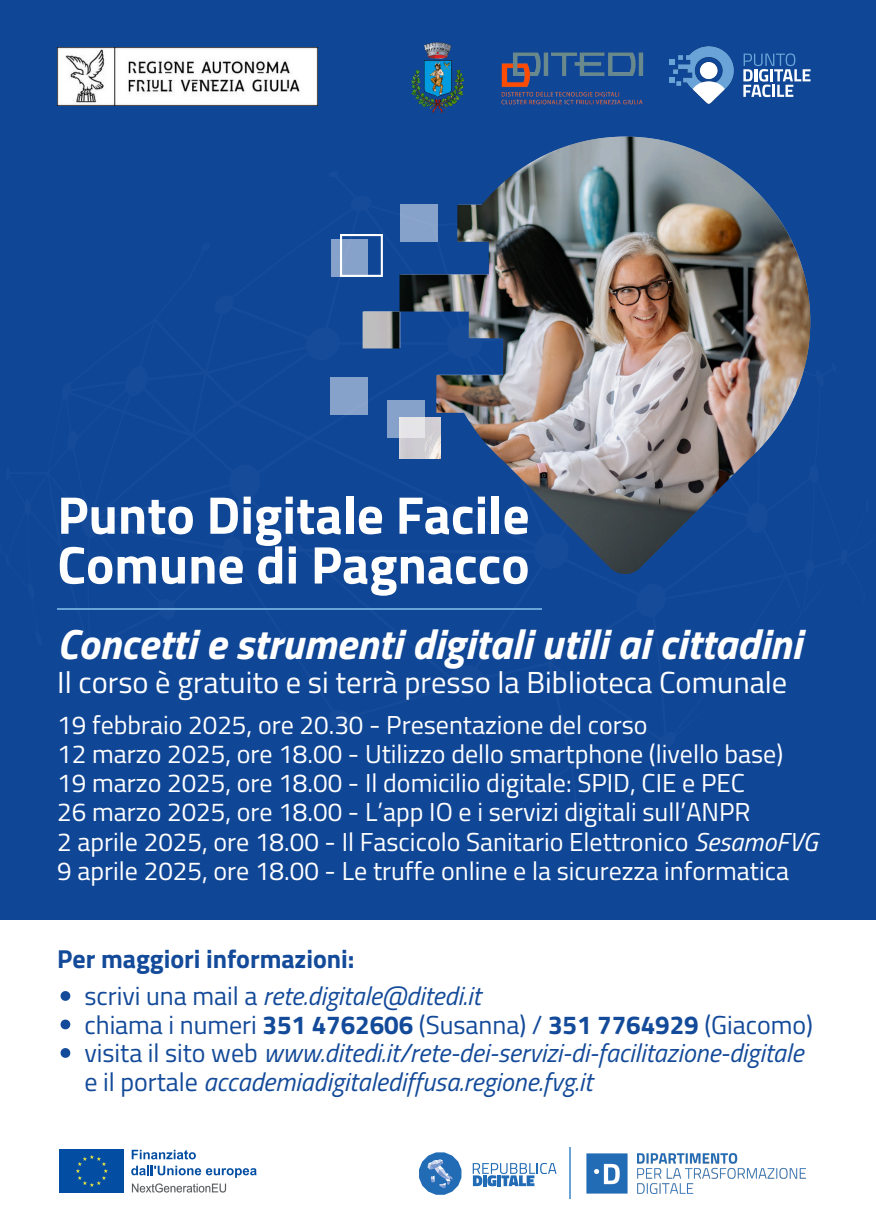
<style>
.page{position:relative;width:876px;height:1224px;background:#fff}
.page>*{position:absolute;margin:0;border:0;box-sizing:border-box;transform-origin:0 0}
.t1{font:700 53.1px/49.8px "Titillium Web";color:#fff}
.t2{font:italic 700 42.3px "Titillium Web";color:#fff}
.t3{font:30.5px "Titillium Web";color:#fff}
.t4{font:26px "Titillium Web";color:#fff}
.t5{font:italic 26px/28.5px "Titillium Web";color:#134a99}
.t6{font:26px "Titillium Web";color:#134a99}
.t7{font:700 26px "Titillium Web";color:#134a99}
.s1{font-style:italic}
.s2{font-style:normal}
.s3{font-weight:700}
</style>
<div class="page">
<div style="left:0;top:0;width:876px;height:919px;background:#0f4696"></div>
<div style="left:0;top:171px;width:876px;height:652px;background:#0f4696"></div>
<svg style="left:340px;top:234px;width:23px;height:43px"></svg>
<svg style="left:331px;top:239px;width:32px;height:37px"></svg>
<div style="left:331px;top:377px;width:37px;height:37px;background:#86a2ca"></div>
<img style="left:363px;top:137px;width:447px;height:437px">
<div style="left:59px;top:1149px;width:66px;height:45px;background:#034ea2"></div>
<svg style="left:76px;top:1155px;width:32px;height:32px"></svg>
<svg style="left:132px;top:1150px;width:64px;height:9px"></svg>
<img style="left:131px;top:1183px;width:96px;height:10px">
<svg style="left:131px;top:1166px;width:126px;height:12px"></svg>
<hr style="left:57px;top:608px;width:485px;height:1px;background:#6aa3d7">
<svg style="left:419px;top:1152px;width:42px;height:43px"></svg>
<hr style="left:569px;top:1147px;width:2px;height:52px;background:#6aa3d7">
<img style="left:586px;top:1153px;width:42px;height:41px">
<img style="left:638px;top:1153px;width:168px;height:40px">
<svg style="left:473px;top:1163px;width:84px;height:23px"></svg>
<svg style="left:670px;top:78px;width:3px;height:5px"></svg>
<svg style="left:670px;top:60px;width:3px;height:5px"></svg>
<img style="left:673px;top:45px;width:61px;height:60px">
<svg style="left:743px;top:53px;width:68px;height:44px"></svg>
<img style="left:500px;top:52px;width:145px;height:53px">
<img style="left:391px;top:31px;width:95px;height:95px">
<img style="left:57px;top:48px;width:261px;height:58px">
<svg style="left:61px;top:991px;width:9px;height:10px"></svg>
<svg style="left:61px;top:1020px;width:9px;height:9px"></svg>
<svg style="left:61px;top:1048px;width:9px;height:10px"></svg>
<p class="t1" style="left:57px;top:489px;width:474px">Punto Digitale Facile<br>Comune di Pagnacco</p>
<p class="t2" style="left:57px;top:611px;width:746px">Concetti e strumenti digitali utili ai cittadini</p>
<p class="t3" style="left:57px;top:658px;width:732px">Il corso è gratuito e si terrà presso la Biblioteca Comunale</p>
<h2 class="t4" style="left:57px;top:704px;width:592px">19 febbraio 2025, ore 20.30 - Presentazione del corso</h2>
<p class="t4" style="left:57px;top:733px;width:728px">12 marzo 2025, ore 18.00 - Utilizzo dello smartphone (livello base)</p>
<p class="t4" style="left:57px;top:763px;width:689px">19 marzo 2025, ore 18.00 - Il domicilio digitale: SPID, CIE e PEC</p>
<p class="t4" style="left:57px;top:792px;width:695px">26 marzo 2025, ore 18.00 - L’app IO e i servizi digitali sull’ANPR</p>
<p class="t4" style="left:57px;top:821px;width:762px">2 aprile 2025, ore 18.00 - Il Fascicolo Sanitario Elettronico <span class="s1">SesamoFVG</span></p>
<p class="t4" style="left:57px;top:850px;width:733px">9 aprile 2025, ore 18.00 - Le truffe online e la sicurezza informatica</p>
<p class="t7" style="left:57px;top:938px;width:299px">Per maggiori informazioni:</p>
<p class="t5" style="left:85px;top:981px;width:398px"><span class="s2">scrivi una mail a</span> rete.digitale@ditedi.it</p>
<p class="t6" style="left:85px;top:1004px;width:730px">chiama i numeri <span class="s3">351 4762606</span> (Susanna) / <span class="s3">351 7764929</span> (Giacomo)</p>
<h1 class="t5" style="left:85px;top:1038px;width:720px"><span class="s2">visita il sito web</span> www.ditedi.it/rete-dei-servizi-di-facilitazione-digitale <span class="s2">e il portale</span> accademiadigitalediffusa.regione.fvg.it</h1>
</div>
